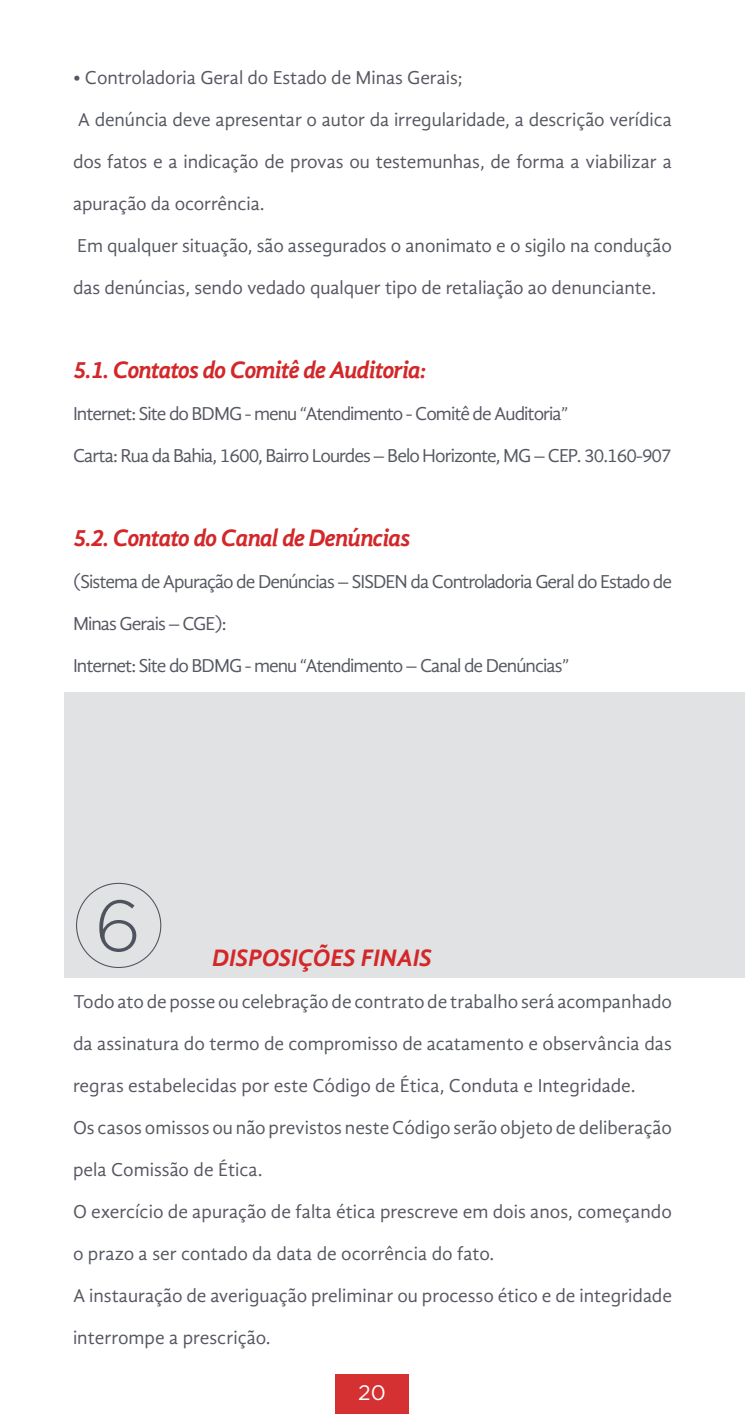
<style>
.page{position:relative;width:745px;height:1414px;background:#fff}
.page>*{position:absolute;margin:0;border:0;box-sizing:border-box;transform-origin:0 0}
.t1{font:italic 700 24.5px "Gandhi Sans";letter-spacing:-.04em;color:#d32729}
.t2{font:italic 700 24.5px "Gandhi Sans";color:#d32729}
.t3{font:21px "Gotham";color:#fff}
.t4{font:19.25px/42px "Gandhi Sans";letter-spacing:-.005em;color:#555861}
.t5{font:19.25px/42px "Gandhi Sans";letter-spacing:-.05em;color:#555861}
</style>
<div class="page">
<div style="left:335px;top:1374px;width:74px;height:40px;background:#d53133"></div>
<div style="left:65px;top:692px;width:679px;height:285px;background:#e1e2e4"></div>
<svg style="left:99px;top:900px;width:37px;height:52px"></svg>
<p class="t4" style="left:73px;top:57px;width:600px">• Controladoria Geral do Estado de Minas Gerais;<br>A denúncia deve apresentar o autor da irregularidade, a descrição verídica dos fatos e a indicação de provas ou testemunhas, de forma a viabilizar a apuração da ocorrência.<br>Em qualquer situação, são assegurados o anonimato e o sigilo na condução das denúncias, sendo vedado qualquer tipo de retaliação ao denunciante.</p>
<p class="t1" style="left:73px;top:356px;width:354px">5.1. Contatos do Comitê de Auditoria:</p>
<p class="t5" style="left:73px;top:393px;width:600px">Internet: Site do BDMG - menu “Atendimento - Comitê de Auditoria”<br>Carta: Rua da Bahia, 1600, Bairro Lourdes – Belo Horizonte, MG – CEP. 30.160-907</p>
<p class="t1" style="left:73px;top:524px;width:338px">5.2. Contato do Canal de Denúncias</p>
<p class="t5" style="left:73px;top:561px;width:600px">(Sistema de Apuração de Denúncias – SISDEN da Controladoria Geral do Estado de<br>Minas Gerais – CGE):<br>Internet: Site do BDMG - menu “Atendimento – Canal de Denúncias”</p>
<p class="t2" style="left:212px;top:944px;width:221px">DISPOSIÇÕES FINAIS</p>
<p class="t4" style="left:73px;top:981px;width:600px">Todo ato de posse ou celebração de contrato de trabalho será acompanhado da assinatura do termo de compromisso de acatamento e observância das regras estabelecidas por este Código de Ética, Conduta e Integridade.<br>Os casos omissos ou não previstos neste Código serão objeto de deliberação pela Comissão de Ética.<br>O exercício de apuração de falta ética prescreve em dois anos, começando o prazo a ser contado da data de ocorrência do fato.<br>A instauração de averiguação preliminar ou processo ético e de integridade interrompe a prescrição.</p>
<p class="t3" style="left:358px;top:1380px;width:29px">20</p>
</div>
